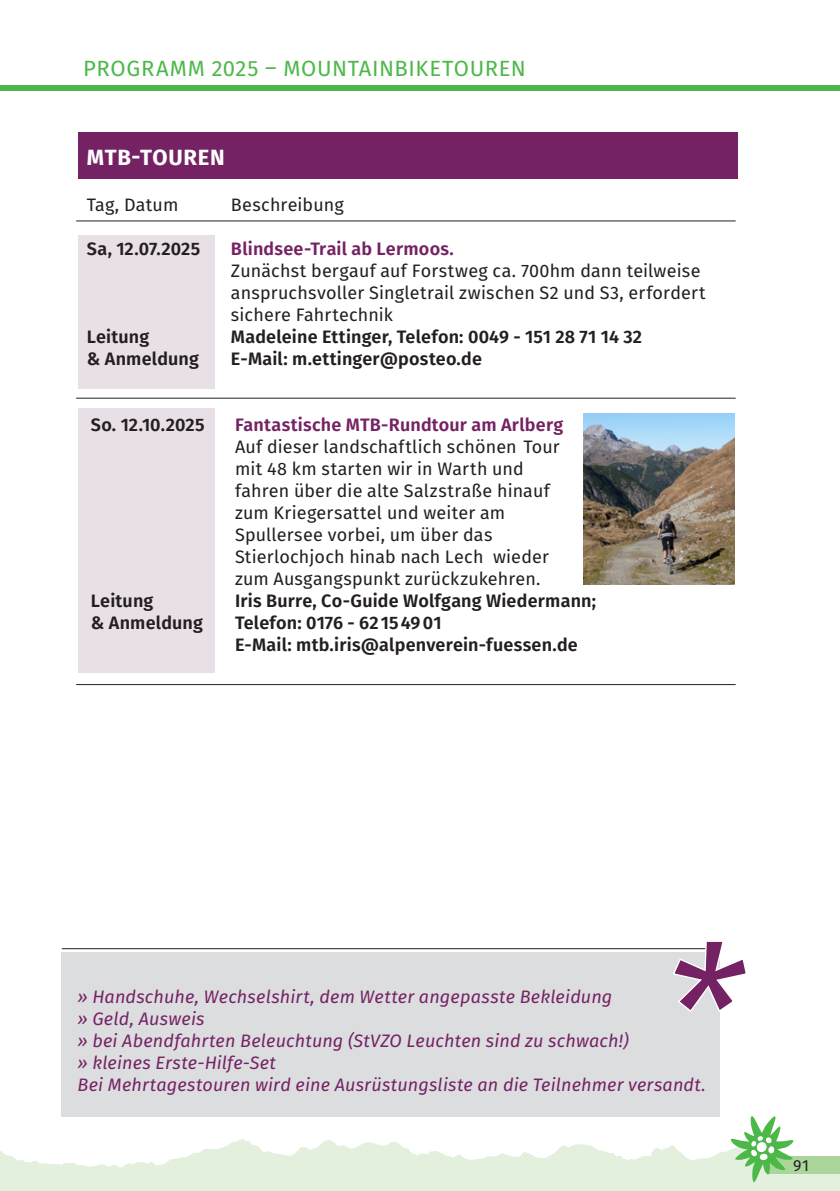
<style>
.page{position:relative;width:840px;height:1191px;background:#fff}
.page>*{position:absolute;margin:0;border:0;box-sizing:border-box;transform-origin:0 0}
.Seiten-Überschrift_Versal-grün{font:22px "Fira Sans";letter-spacing:.03em;color:#4cb848}
.Tabellenüberschrift_VESRAL{font:700 22px "Fira Sans";letter-spacing:.035em;color:#fff}
.Grundtext_9_11-schwarz{font:18px/22px "Fira Sans";letter-spacing:.01em;color:#231f20}
.Grundtext_9_11-schwarz-2{font:italic 18px "Fira Sans";letter-spacing:.01em;color:#752264}
.Grundtext_ohne_Grundlienienraster{font:600 18px "Fira Sans";letter-spacing:.01em;color:#231f20}
.Grundtext_9_11-schwarz-3{font:600 18px "Fira Sans";letter-spacing:.01em;color:#231f20}
.Grundtext_9_11-schwarz-4{font:600 18px "Fira Sans";letter-spacing:.01em;color:#752264}
.t1{font:16px "Fira Sans";color:#231f20}
</style>
<div class="page">
<svg style="left:0;top:1104px;width:839px;height:87px"></svg>
<div style="left:0;top:85px;width:839px;height:6px;background:#4cb848"></div>
<div style="left:766px;top:1156px;width:73px;height:17px;background:#aad59b"></div>
<svg style="left:729px;top:1115px;width:64px;height:67px"></svg>
<div style="left:61px;top:952px;width:658px;height:164px;background:#dcdddf"></div>
<div style="left:78px;top:409px;width:136px;height:264px;background:#e9dfe6"></div>
<div style="left:78px;top:132px;width:658px;height:46px;background:#752264"></div>
<hr style="left:76px;top:221px;width:659px;height:1px;background:#231f20">
<hr style="left:62px;top:948px;width:655px;height:1px;background:#231f20">
<svg style="left:671px;top:941px;width:75px;height:72px"></svg>
<img style="left:583px;top:414px;width:151px;height:171px">
<div style="left:78px;top:235px;width:136px;height:153px;background:#e9dfe6"></div>
<hr style="left:76px;top:398px;width:659px;height:1px;background:#231f20">
<hr style="left:76px;top:684px;width:659px;height:1px;background:#231f20">
<p class="Seiten-Überschrift_Versal-grün" style="left:83px;top:52px;width:444px">PROGRAMM 2025 – MOUNTAINBIKETOUREN</p>
<p class="Tabellenüberschrift_VESRAL" style="left:87px;top:139px;width:139px">MTB-TOUREN</p>
<p class="Grundtext_9_11-schwarz" style="left:87px;top:193px;width:93px">Tag, Datum</p>
<p class="Grundtext_9_11-schwarz" style="left:231px;top:193px;width:114px">Beschreibung</p>
<p class="Grundtext_9_11-schwarz-3" style="left:87px;top:234px;width:115px">Sa, 12.07.2025</p>
<p class="Grundtext_9_11-schwarz-4" style="left:231px;top:234px;width:224px">Blindsee-Trail ab Lermoos.</p>
<p class="Grundtext_9_11-schwarz" style="left:231px;top:259px;width:470px">Zunächst bergauf auf Forstweg ca. 700hm dann teilweise</p>
<p class="Grundtext_9_11-schwarz" style="left:231px;top:281px;width:476px">anspruchsvoller Singletrail zwischen S2 und S3, erfordert sichere Fahrtechnik</p>
<p class="Grundtext_9_11-schwarz-3" style="left:87px;top:322px;width:64px">Leitung</p>
<p class="Grundtext_9_11-schwarz-3" style="left:231px;top:322px;width:412px">Madeleine Ettinger, Telefon: 0049 - 151 28 71 14 32</p>
<p class="Grundtext_9_11-schwarz-3" style="left:87px;top:344px;width:113px">&amp; Anmeldung</p>
<p class="Grundtext_9_11-schwarz-3" style="left:231px;top:344px;width:252px">E-Mail: m.ettinger@posteo.de</p>
<p class="Grundtext_9_11-schwarz-3" style="left:91px;top:410px;width:115px">So. 12.10.2025</p>
<p class="Grundtext_9_11-schwarz-4" style="left:235px;top:410px;width:329px">Fantastische MTB-Rundtour am Arlberg</p>
<p class="Grundtext_9_11-schwarz" style="left:235px;top:435px;width:326px">Auf dieser landschaftlich schönen Tour mit 48 km starten wir in Warth und fahren über die alte Salzstraße hinauf zum Kriegersattel und weiter am Spullersee vorbei, um über das Stierlochjoch hinab nach Lech wieder</p>
<p class="Grundtext_9_11-schwarz" style="left:235px;top:567px;width:307px">zum Ausgangspunkt zurückzukehren.</p>
<p class="Grundtext_ohne_Grundlienienraster" style="left:91px;top:586px;width:64px">Leitung</p>
<p class="Grundtext_ohne_Grundlienienraster" style="left:235px;top:586px;width:362px">Iris Burre, Co-Guide Wolfgang Wiedermann;</p>
<p class="Grundtext_ohne_Grundlienienraster" style="left:91px;top:608px;width:113px">&amp; Anmeldung</p>
<p class="Grundtext_ohne_Grundlienienraster" style="left:235px;top:608px;width:208px">Telefon: 0176 - 62154901</p>
<p class="Grundtext_ohne_Grundlienienraster" style="left:235px;top:630px;width:344px">E-Mail: mtb.iris@alpenverein-fuessen.de</p>
<p class="Grundtext_9_11-schwarz-2" style="left:77px;top:983px;width:536px">» Handschuhe, Wechselshirt, dem Wetter angepasste Bekleidung</p>
<p class="Grundtext_9_11-schwarz-2" style="left:77px;top:1005px;width:128px">» Geld, Ausweis</p>
<p class="Grundtext_9_11-schwarz-2" style="left:77px;top:1027px;width:552px">» bei Abendfahrten Beleuchtung (StVZO Leuchten sind zu schwach!)</p>
<p class="Grundtext_9_11-schwarz-2" style="left:77px;top:1049px;width:200px">» kleines Erste-Hilfe-Set</p>
<p class="Grundtext_9_11-schwarz-2" style="left:77px;top:1071px;width:629px">Bei Mehrtagestouren wird eine Ausrüstungsliste an die Teilnehmer versandt.</p>
<p class="t1" style="left:792px;top:1153px;width:17px">91</p>
</div>
